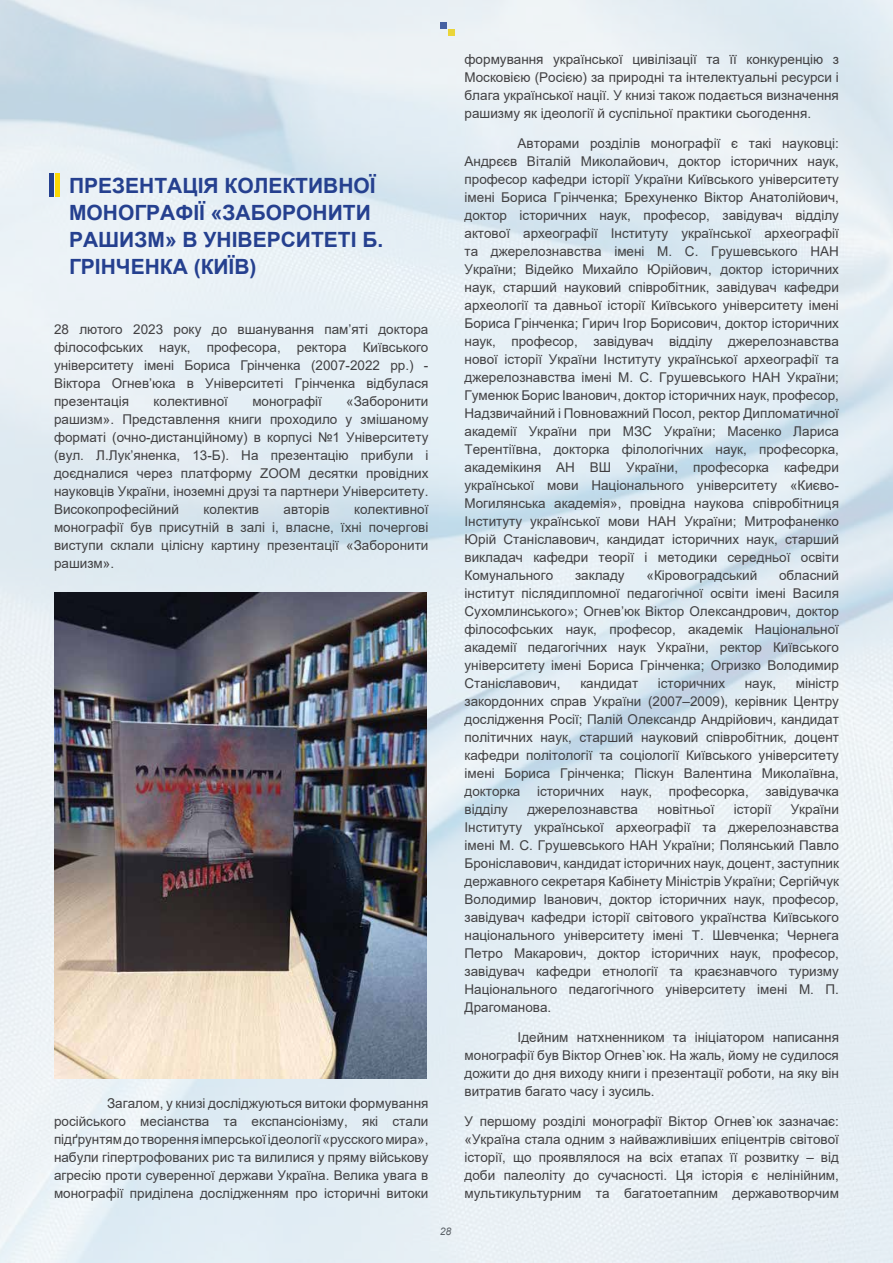
<style>
.page{position:relative;width:893px;height:1263px;background:#fff}
.page>*{position:absolute;margin:0;border:0;box-sizing:border-box;transform-origin:0 0}
.t1{font:700 21px/27px "Arial";color:#25408f}
.t2{font:13.5px/18px "Arial";color:#414042;text-align:justify}
.t3{font:italic 10.5px "Arial";color:#414042}
</style>
<div class="page">
<img style="left:0;top:0;width:893px;height:1263px">
<img style="left:54px;top:592px;width:373px;height:486px">
<hr style="left:49px;top:173px;width:4px;height:23px;background:#25408f">
<hr style="left:55px;top:173px;width:4px;height:23px;background:#fdd905">
<h1 class="t1" style="left:69px;top:172px;width:316px">ПРЕЗЕНТАЦІЯ КОЛЕКТИВНОЇ<br>МОНОГРАФІЇ «ЗАБОРОНИТИ<br>РАШИЗМ» В УНІВЕРСИТЕТІ Б.<br>ГРІНЧЕНКА (КИЇВ)</h1>
<p class="t2" style="left:54px;top:320px;width:376px">28 лютого 2023 року до вшанування пам’яті доктора філософських наук, професора, ректора Київського університету імені Бориса Грінченка (2007-2022 рр.) - Віктора Огнев’юка в Університеті Грінченка відбулася презентація</p>
<p class="t2" style="left:54px;top:392px;width:376px;text-indent:292px">«Заборонити рашизм». Представлення книги проходило у змішаному форматі (очно-дистанційному) в корпусі №1 Університету (вул. Л.Лук’яненка, 13-Б). На презентацію прибули і доєдналися через платформу ZOOM десятки провідних науковців України, іноземні друзі та партнери Університету.<br>Високопрофесійний</p>
<p class="t2" style="left:154px;top:392px;width:76px">колективної</p>
<p class="t2" style="left:252px;top:392px;width:71px">монографії</p>
<p class="t2" style="left:54px;top:500px;width:376px;text-indent:300px">колективної монографії був присутній в залі і, власне, їхні почергові виступи склали цілісну картину презентації «Заборонити рашизм».</p>
<p class="t2" style="left:203px;top:500px;width:57px">колектив</p>
<p class="t2" style="left:284px;top:500px;width:48px">авторів</p>
<p class="t2" style="left:54px;top:1094px;width:376px;text-indent:53px">Загалом, у книзі досліджуються витоки формування російського месіанства та експансіонізму, які стали підґрунтям до творення імперської ідеології «русского мира», набули гіпертрофованих рис та вилилися у пряму військову агресію проти суверенної держави Україна. Велика увага в монографії приділена дослідженням про історичні витоки</p>
<p class="t3" style="left:440px;top:1224px;width:13px">28</p>
<p class="t2" style="left:465px;top:50px;width:376px">формування української цивілізації та її конкуренцію з Московією (Росією) за природні та інтелектуальні ресурси і блага української нації. У книзі також подається визначення рашизму як ідеології й суспільної практики сьогодення.</p>
<p class="t2" style="left:465px;top:134px;width:376px;text-indent:53px">Авторами розділів монографії є такі науковці:<br>Андрєєв Віталій Миколайович, доктор історичних наук, професор кафедри історії України Київського університету імені Бориса Грінченка; Брехуненко Віктор Анатолійович, доктор історичних наук, професор, завідувач відділу актової археографії Інституту української археографії та джерелознавства імені М. С. Грушевського НАН України; Відейко Михайло Юрійович, доктор історичних наук, старший науковий співробітник, завідувач кафедри археології та давньої історії Київського університету імені Бориса Грінченка; Гирич Ігор Борисович, доктор історичних наук, професор, завідувач відділу джерелознавства нової історії України Інституту української археографії та джерелознавства імені М. С. Грушевського НАН України; Гуменюк Борис Іванович, доктор історичних наук, професор, Надзвичайний і Повноважний Посол, ректор Дипломатичної академії України при МЗС України; Масенко Лариса Терентіївна, докторка філологічних наук, професорка, академікиня АН ВШ України, професорка кафедри української мови Національного університету «Києво-Могилянська академія», провідна наукова співробітниця Інституту української мови НАН України; Митрофаненко Юрій Станіславович, кандидат історичних наук, старший викладач кафедри теорії і методики середньої освіти Комунального</p>
<p class="t2" style="left:465px;top:566px;width:376px;text-indent:314px">обласний інститут післядипломної педагогічної освіти імені Василя Сухомлинського»; Огнев’юк Віктор Олександрович, доктор філософських наук, професор, академік Національної академії педагогічних наук України, ректор Київського університету імені Бориса Грінченка; Огризко Володимир Станіславович,</p>
<p class="t2" style="left:575px;top:566px;width:51px">закладу</p>
<p class="t2" style="left:646px;top:566px;width:112px">«Кіровоградський</p>
<p class="t2" style="left:465px;top:674px;width:376px;text-indent:331px">міністр закордонних справ України (2007–2009), керівник Центру дослідження Росії; Палій Олександр Андрійович, кандидат політичних наук, старший науковий співробітник, доцент кафедри політології та соціології Київського університету імені Бориса Грінченка; Піскун Валентина Миколаївна, докторка історичних наук, професорка, завідувачка відділу</p>
<p class="t2" style="left:580px;top:674px;width:59px">кандидат</p>
<p class="t2" style="left:658px;top:674px;width:69px">історичних</p>
<p class="t2" style="left:745px;top:674px;width:33px">наук,</p>
<p class="t2" style="left:465px;top:800px;width:376px;text-indent:326px">України Інституту української археографії та джерелознавства імені М. С. Грушевського НАН України; Полянський Павло Броніславович, кандидат історичних наук, доцент, заступник державного секретаря Кабінету Міністрів України; Сергійчук Володимир Іванович, доктор історичних наук, професор, завідувач кафедри історії світового українства Київського національного університету імені Т. Шевченка; Чернега Петро Макарович, доктор історичних наук, професор, завідувач кафедри етнології та краєзнавчого туризму Національного педагогічного університету імені М. П.<br>Драгоманова.</p>
<p class="t2" style="left:465px;top:1028px;width:376px;text-indent:53px">Ідейним натхненником та ініціатором написання монографії був Віктор Огнев`юк. На жаль, йому не судилося дожити до дня виходу книги і презентації роботи, на яку він витратив багато часу і зусиль.</p>
<p class="t2" style="left:465px;top:1112px;width:376px">У першому розділі монографії Віктор Огнев`юк зазначає: «Україна стала одним з найважливіших епіцентрів світової історії, що проявлялося на всіх етапах її розвитку – від доби палеоліту до сучасності. Ця історія є нелінійним, мультикультурним та багатоетапним державотворчим</p>
<p class="t2" style="left:527px;top:800px;width:112px">джерелознавства</p>
<p class="t2" style="left:657px;top:800px;width:59px">новітньої</p>
<p class="t2" style="left:734px;top:800px;width:39px">історії</p>
</div>
